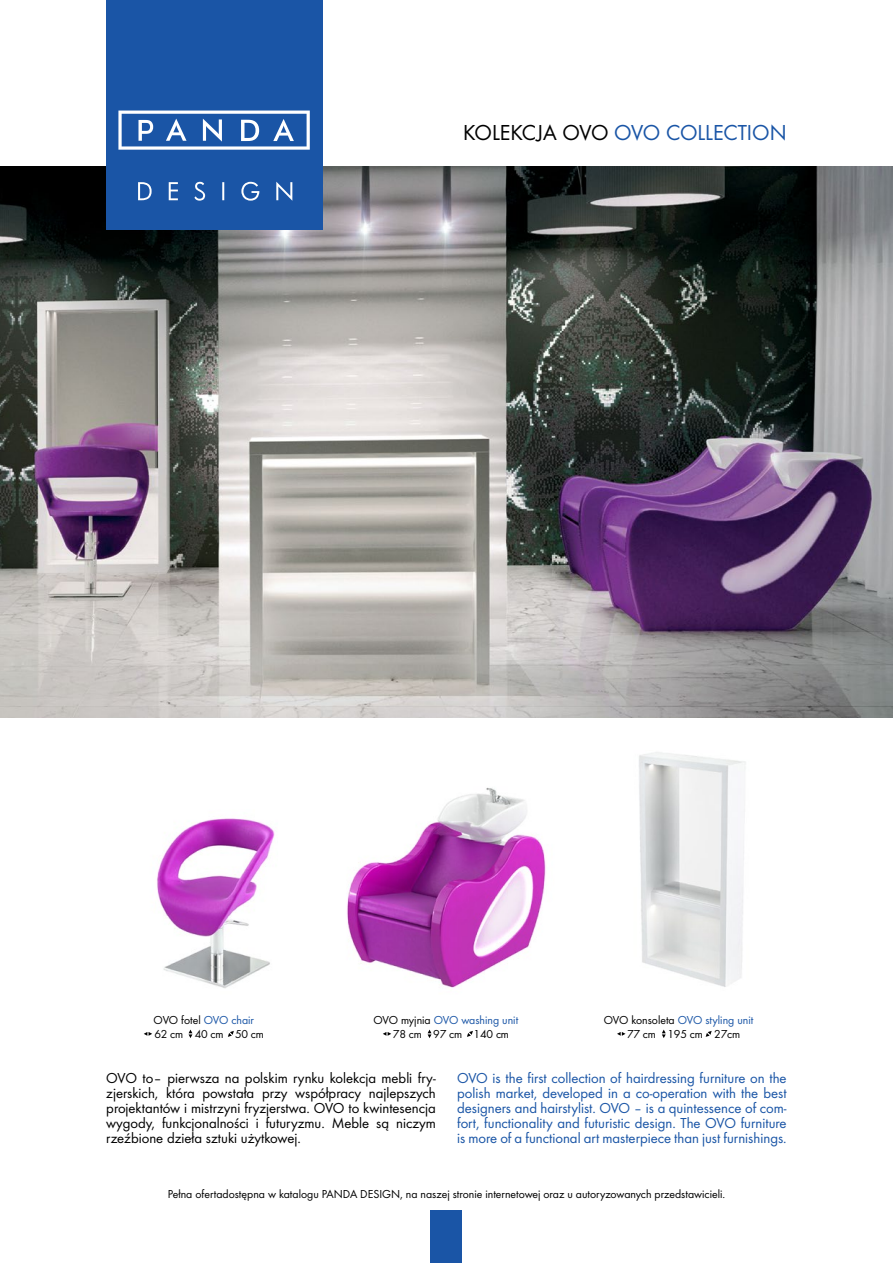
<style>
.page{position:relative;width:893px;height:1263px;background:#fff}
.page>*{position:absolute;margin:0;border:0;box-sizing:border-box;transform-origin:0 0}
.t1{font:22.5px "Futura Boo";color:#1a55a6}
.t2{font:15px/15px "Futura Boo";color:#1a55a6;text-align:justify}
.t3{font:15px/15px "Futura Boo";color:#000;text-align:justify}
.t4{font:12px/14px "Futura Boo";color:#000}
.s1{color:#000}
.s2{color:#1a55a6}
</style>
<div class="page">
<img style="left:0;top:166px;width:893px;height:551px">
<img style="left:156px;top:818px;width:119px;height:170px">
<img style="left:347px;top:787px;width:199px;height:201px">
<img style="left:639px;top:752px;width:107px;height:235px">
<div style="left:106px;top:0;width:217px;height:229px;background:#1a55a6"></div>
<div style="left:431px;top:1211px;width:31px;height:52px;background:#1a55a6"></div>
<svg style="left:118px;top:111px;width:192px;height:39px"></svg>
<svg style="left:138px;top:182px;width:154px;height:19px"></svg>
<svg style="left:144px;top:1032px;width:8px;height:4px"></svg>
<svg style="left:189px;top:1029px;width:3px;height:9px"></svg>
<svg style="left:228px;top:1031px;width:6px;height:6px"></svg>
<svg style="left:383px;top:1032px;width:8px;height:4px"></svg>
<svg style="left:428px;top:1029px;width:3px;height:9px"></svg>
<svg style="left:467px;top:1031px;width:6px;height:6px"></svg>
<svg style="left:617px;top:1032px;width:8px;height:4px"></svg>
<svg style="left:662px;top:1029px;width:4px;height:9px"></svg>
<svg style="left:706px;top:1031px;width:6px;height:6px"></svg>
<h1 class="t1" style="left:463px;top:119px;width:325px"><span class="s1">KOLEKCJA OVO</span> OVO COLLECTION</h1>
<p class="t4" style="left:154px;top:1013px;width:112px">OVO fotel <span class="s2">OVO chair<br></span>62 cm 40 cm 50 cm</p>
<p class="t4" style="left:393px;top:1013px;width:127px;text-indent:-19px">OVO myjnia <span class="s2">OVO washing unit<br></span>78 cm 97 cm 140 cm</p>
<p class="t4" style="left:627px;top:1013px;width:128px;text-indent:-23px">OVO konsoleta <span class="s2">OVO styling unit<br></span>77 cm 195 cm 27cm</p>
<p class="t3" style="left:106px;top:1071px;width:331px">OVO to– pierwsza na polskim rynku kolekcja mebli fry&shy;zjerskich, która powstała przy współpracy najlepszych projektantów i mistrzyni fryzjerstwa. OVO to kwintesencja wygody, funkcjonalności i futuryzmu. Meble są niczym rzeźbione dzieła sztuki użytkowej.</p>
<p class="t2" style="left:457px;top:1071px;width:331px">OVO is the first collection of hairdressing furniture on the polish market, developed in a co-operation with the best designers and hairstylist. OVO – is a quintessence of com&shy;fort, functionality and futuristic design. The OVO furniture is more of a functional art masterpiece than just furnishings.</p>
<p class="t4" style="left:168px;top:1186px;width:559px">Pełna ofertadostępna w katalogu PANDA DESIGN, na naszej stronie internetowej oraz u autoryzowanych przedstawicieli.</p>
</div>
